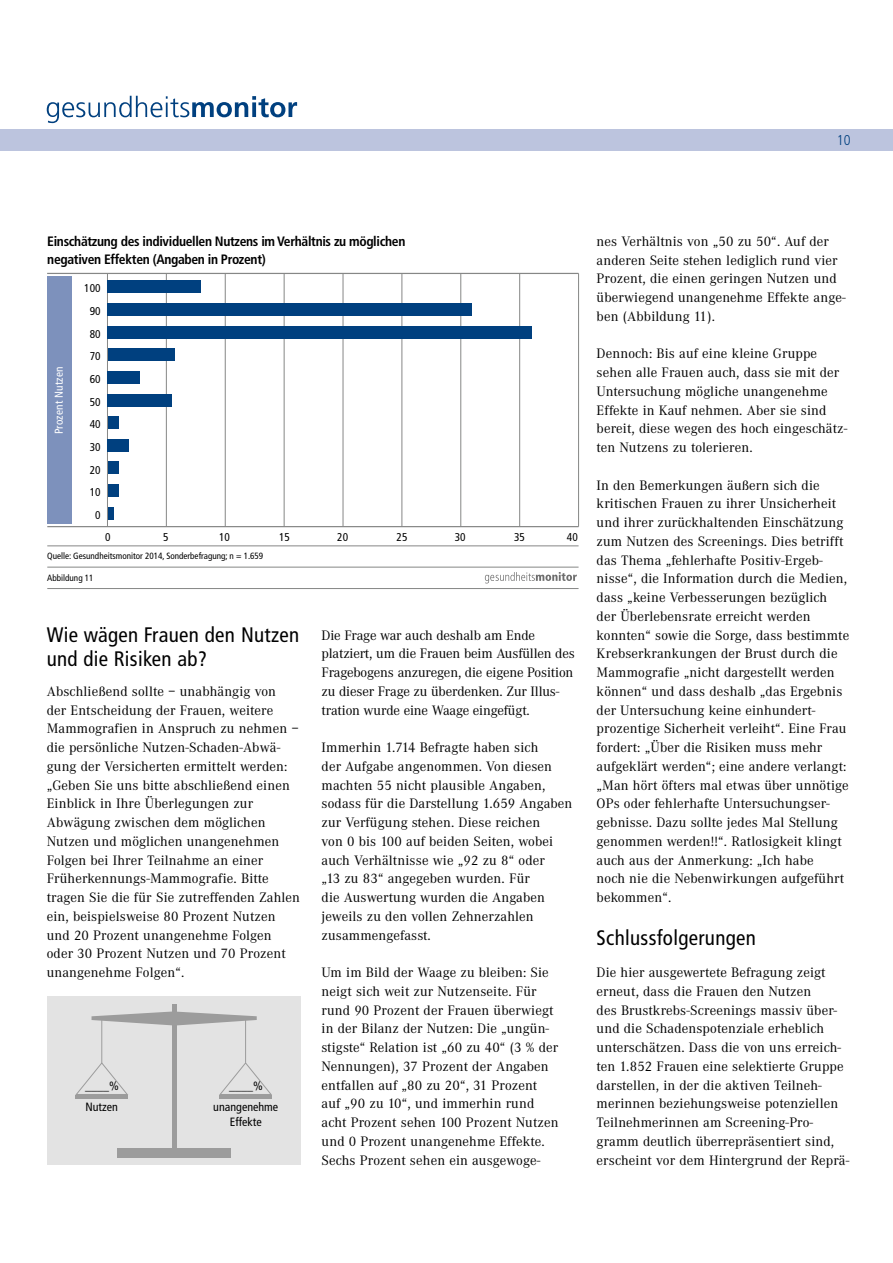
<style>
.page{position:relative;width:893px;height:1263px;background:#fff}
.page>*{position:absolute;margin:0;border:0;box-sizing:border-box;transform-origin:0 0}
.t1{font:condensed 21px/24px "Frutiger LT Pro";letter-spacing:.015em;color:#000}
.t2{font:14.25px/18.8px "Corporate A";letter-spacing:.01em;color:#000}
.t3{font:14.25px/18.8px "Corporate A";letter-spacing:-.01em;color:#000}
.t4{font:300 condensed 14.25px "Frutiger LT Pro";color:#00407f}
.t5{font:700 condensed 13.65px/18.1px "Frutiger LT Pro";letter-spacing:-.025em;color:#000}
.t6{font:condensed 12px/15px "Frutiger LT Pro";color:#000;text-align:center}
.t7{font:condensed 11.4px/22.6px "Frutiger LT Pro";color:#000;text-align:right}
.t8{font:condensed 11.4px "Frutiger LT Pro";letter-spacing:.01em;color:#fff}
.t9{font:condensed 9px "Frutiger LT Pro";color:#000}
</style>
<div class="page">
<div style="left:0;top:130px;width:893px;height:21px;background:#bcc4de"></div>
<svg style="left:47px;top:96px;width:250px;height:27px"></svg>
<div style="left:47px;top:276px;width:25px;height:248px;background:#7d91bc"></div>
<hr style="left:47px;top:273px;width:531px;height:1px;background:#868786">
<hr style="left:47px;top:526px;width:531px;height:1px;background:#868786">
<hr style="left:47px;top:567px;width:531px;height:1px;background:#868786">
<hr style="left:47px;top:588px;width:531px;height:1px;background:#868786">
<svg style="left:485px;top:572px;width:92px;height:11px"></svg>
<hr style="left:47px;top:546px;width:531px;height:1px;background:#868786">
<hr style="left:166px;top:273px;width:1px;height:254px;background:#868786">
<hr style="left:225px;top:273px;width:1px;height:254px;background:#868786">
<hr style="left:343px;top:273px;width:1px;height:254px;background:#868786">
<hr style="left:284px;top:273px;width:1px;height:254px;background:#868786">
<hr style="left:460px;top:273px;width:1px;height:254px;background:#868786">
<hr style="left:402px;top:273px;width:1px;height:254px;background:#868786">
<hr style="left:519px;top:273px;width:1px;height:254px;background:#868786">
<hr style="left:578px;top:273px;width:1px;height:254px;background:#868786">
<hr style="left:107px;top:273px;width:1px;height:254px;background:#868786">
<div style="left:108px;top:280px;width:93px;height:13px;background:#00407f"></div>
<div style="left:108px;top:303px;width:364px;height:13px;background:#00407f"></div>
<div style="left:108px;top:326px;width:424px;height:12px;background:#00407f"></div>
<div style="left:108px;top:348px;width:67px;height:13px;background:#00407f"></div>
<div style="left:108px;top:371px;width:32px;height:13px;background:#00407f"></div>
<div style="left:108px;top:394px;width:64px;height:12px;background:#00407f"></div>
<div style="left:108px;top:416px;width:10px;height:13px;background:#00407f"></div>
<div style="left:108px;top:462px;width:10px;height:12px;background:#00407f"></div>
<div style="left:108px;top:484px;width:10px;height:13px;background:#00407f"></div>
<div style="left:108px;top:507px;width:5px;height:13px;background:#00407f"></div>
<div style="left:108px;top:439px;width:21px;height:13px;background:#00407f"></div>
<div style="left:47px;top:996px;width:253px;height:169px;background:#e3e3e3"></div>
<div style="left:117px;top:1148px;width:114px;height:10px;background:#9c9c9c"></div>
<div style="left:172px;top:1004px;width:5px;height:154px;background:#9c9c9c"></div>
<svg style="left:92px;top:1011px;width:165px;height:15px"></svg>
<hr style="left:101px;top:1019px;width:1px;height:44px;background:#9c9c9c">
<hr style="left:75px;top:1095px;width:53px;height:3px;background:#9c9c9c">
<svg style="left:75px;top:1062px;width:53px;height:33px"></svg>
<hr style="left:245px;top:1019px;width:1px;height:44px;background:#9c9c9c">
<hr style="left:219px;top:1095px;width:53px;height:3px;background:#9c9c9c">
<svg style="left:219px;top:1063px;width:53px;height:32px"></svg>
<p class="t4" style="left:837px;top:135px;width:15px">10</p>
<p class="t5" style="left:47px;top:234px;width:360px">Einschätzung des individuellen Nutzens im Verhältnis zu möglichen negativen Effekten (Angaben in Prozent)</p>
<p class="t7" style="left:84px;top:278px;width:18px">100<br>90<br>80<br>70<br>60<br>50<br>40<br>30<br>20<br>10<br>0</p>
<p class="t8" style="left:55px;top:434px;width:69px;rotate:-90deg">Prozent Nutzen</p>
<p class="t7" style="left:105px;top:527px;width:7px">0</p>
<p class="t7" style="left:163px;top:527px;width:7px">5</p>
<p class="t7" style="left:219px;top:527px;width:12px">10</p>
<p class="t7" style="left:279px;top:527px;width:12px">15</p>
<p class="t7" style="left:337px;top:527px;width:12px">20</p>
<p class="t7" style="left:397px;top:527px;width:12px">25</p>
<p class="t7" style="left:455px;top:527px;width:12px">30</p>
<p class="t7" style="left:514px;top:527px;width:12px">35</p>
<p class="t7" style="left:567px;top:527px;width:12px">40</p>
<p class="t9" style="left:47px;top:553px;width:217px">Quelle: Gesundheitsmonitor 2014, Sonderbefragung; n = 1.659</p>
<p class="t9" style="left:47px;top:574px;width:48px">Abbildung 11</p>
<h1 class="t1" style="left:47px;top:625px;width:254px">Wie wägen Frauen den Nutzen und die Risiken ab?</h1>
<p class="t2" style="left:47px;top:683px;width:255px">Abschließend sollte – unabhängig von<br>der Entscheidung der Frauen, weitere Mammografien in Anspruch zu nehmen – die persönliche Nutzen-Schaden- Ab wä&shy;gung der Versicherten ermittelt werden: „Geben Sie uns bitte ab schließend einen Einblick in Ihre Überlegungen zur Abwägung zwischen dem möglichen Nutzen und möglichen unangenehmen Folgen bei Ihrer Teilnahme an einer Früherkennungs- Mammografie. Bitte tragen Sie die für Sie zutreffenden Zahlen ein, beispielsweise 80 Prozent Nutzen und 20 Prozent unangenehme Folgen oder 30 Prozent Nutzen und 70 Prozent unangenehme Folgen“.</p>
<p class="t6" style="left:85px;top:1079px;width:35px">____%</p>
<p class="t6" style="left:229px;top:1079px;width:35px">____%</p>
<p class="t6" style="left:86px;top:1101px;width:34px">Nutzen</p>
<p class="t6" style="left:213px;top:1101px;width:66px">unangenehme<br>Effekte</p>
<p class="t3" style="left:322px;top:627px;width:255px">Die Frage war auch deshalb am Ende platziert, um die Frauen beim Ausfüllen des Fragebogens anzuregen, die eigene Position zu dieser Frage zu überdenken. Zur Illus&shy;tration wurde eine Waage eingefügt.</p>
<p class="t2" style="left:322px;top:739px;width:252px">Immerhin 1.714 Befragte haben sich<br>der Aufgabe angenommen. Von diesen machten 55 nicht plausible Angaben, sodass für die Darstellung 1.659 An gaben zur Verfügung stehen. Diese reichen<br>von 0 bis 100 auf beiden Seiten, wobei auch Verhältnisse wie „92 zu 8“ oder<br>„13 zu 83“ angegeben wurden. Für<br>die Aus wertung wurden die Angaben jeweils zu den vollen Zehnerzahlen zusammen gefasst.</p>
<p class="t2" style="left:322px;top:964px;width:239px">Um im Bild der Waage zu bleiben: Sie neigt sich weit zur Nutzenseite. Für rund 90 Prozent der Frauen überwiegt in der Bilanz der Nutzen: Die „ungün&shy;stigste“ Relation ist „60 zu 40“ (3 % der Nennungen), 37 Prozent der Angaben entfallen auf „80 zu 20“, 31 Prozent auf „90 zu 10“, und immerhin rund acht Prozent sehen 100 Prozent Nutzen und 0 Prozent unangenehme Effekte.<br>Sechs Prozent sehen ein ausgewoge-</p>
<p class="t2" style="left:597px;top:233px;width:251px">nes Verhältnis von „50 zu 50“. Auf der anderen Seite stehen lediglich rund vier Prozent, die einen geringen Nutzen und überwiegend unangenehme Effekte ange&shy;ben (Abbildung 11).</p>
<p class="t2" style="left:597px;top:346px;width:252px">Dennoch: Bis auf eine kleine Gruppe sehen alle Frauen auch, dass sie mit der Untersuchung mögliche unangenehme Effekte in Kauf nehmen. Aber sie sind bereit, diese wegen des hoch eingeschätz&shy;ten Nutzens zu tolerieren.</p>
<p class="t2" style="left:597px;top:477px;width:254px">In den Bemerkungen äußern sich die kritischen Frauen zu ihrer Unsicherheit und ihrer zurückhaltenden Einschätzung zum Nutzen des Screenings. Dies betrifft das Thema „fehlerhafte Positiv-Ergeb&shy;nisse“, die Information durch die Medien, dass „keine Verbesserungen bezüglich der Überlebensrate erreicht werden konnten“ sowie die Sorge, dass bestimmte Krebserkrankungen der Brust durch die Mammografie „nicht dargestellt werden können“ und dass deshalb „das Ergebnis der Untersuchung keine einhundert&shy;prozentige Sicherheit verleiht“. Eine Frau fordert: „Über die Risiken muss mehr aufgeklärt werden“; eine andere verlangt: „Man hört öfters mal etwas über unnötige OPs oder fehlerhafte Untersuchungser&shy;gebnisse. Dazu sollte jedes Mal Stellung genommen werden!!“. Ratlosigkeit klingt auch aus der An merkung: „Ich habe<br>noch nie die Nebenwirkungen aufgeführt bekommen“.</p>
<h1 class="t1" style="left:597px;top:928px;width:161px">Schlussfolgerungen</h1>
<p class="t2" style="left:597px;top:964px;width:254px">Die hier ausgewertete Befragung zeigt erneut, dass die Frauen den Nutzen<br>des Brustkrebs-Screenings massiv über&shy;und die Schadenspotenziale erheblich unterschätzen. Dass die von uns erreich&shy;ten 1.852 Frauen eine selektierte Gruppe darstellen, in der die aktiven Teilneh&shy;merinnen beziehungsweise potenziellen Teilnehmerinnen am Screening-Pro&shy;gramm deutlich überrepräsentiert sind, erscheint vor dem Hintergrund der Reprä-</p>
</div>
